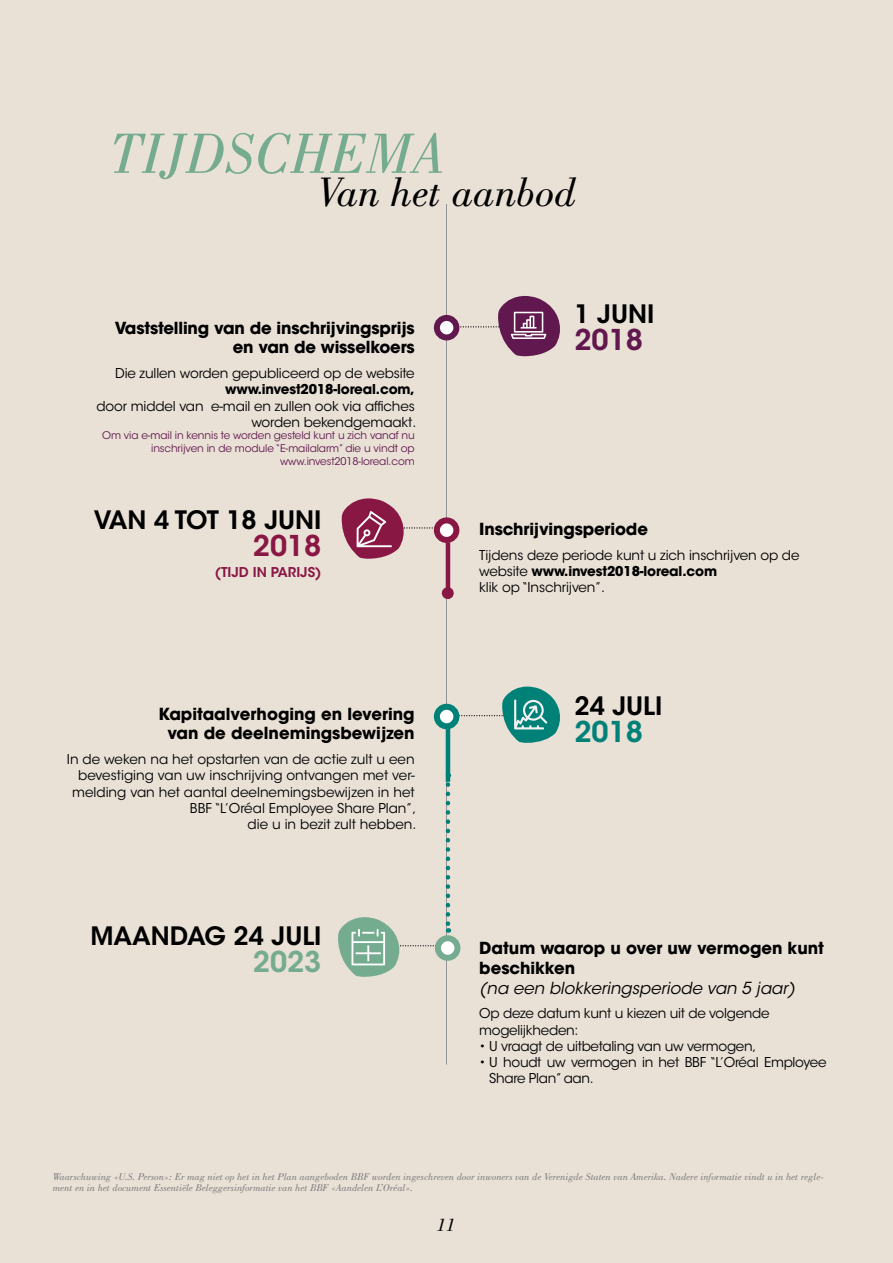
<style>
.page{position:relative;width:893px;height:1263px;background:#e9e0d6}
.page>*{position:absolute;margin:0;border:0;box-sizing:border-box;transform-origin:0 0}
.t1{font:italic 60px "Bodoni BT";color:#75ac90}
.t2{font:italic 43.5px "Bodoni BT";color:#000}
.t3{font:600 28.5px "ITC Avant Garde Std";color:#61184e}
.t4{font:600 28.5px "ITC Avant Garde Std";color:#891744}
.t5{font:600 28.5px "ITC Avant Garde Std";color:#008178}
.t6{font:600 28.5px "ITC Avant Garde Std";color:#75ac90}
.t7{font:600 25.2px "ITC Avant Garde Std";color:#000}
.t8{font:italic 19.5px "Bodoni BT";color:#000}
.t9{font:700 16.5px/19.8px "ITC Avant Garde Std";letter-spacing:-.01em;color:#000;text-align:right}
.t10{font:italic 16.5px "ITC Avant Garde Std";color:#000}
.t11{font:13.5px/16.2px "ITC Avant Garde Std";letter-spacing:-.01em;color:#000}
.t12{font:700 13.5px "ITC Avant Garde Std";letter-spacing:-.01em;color:#000}
.t13{font:600 13.5px "ITC Avant Garde Std";color:#891744}
.t14{font:italic 10.5px/10.5px "Bodoni BT";color:#7d7d7d}
.t15{font:10.5px/12.6px "ITC Avant Garde Std";letter-spacing:-.01em;color:#61184e;text-align:right}
.s1{font-weight:700}
</style>
<div class="page">
<hr style="left:446px;top:204px;width:1px;height:860px;background:#959595">
<div style="left:437px;top:318px;width:19px;height:19px;background:#fff;border-radius:50%"></div>
<div style="left:434px;top:315px;width:25px;height:25px;border:6px solid #61184e;border-radius:50%"></div>
<svg style="left:446px;top:296px;width:114px;height:60px"></svg>
<div style="left:437px;top:707px;width:19px;height:19px;background:#fff;border-radius:50%"></div>
<div style="left:434px;top:704px;width:25px;height:25px;border:6px solid #008178;border-radius:50%"></div>
<div style="left:437px;top:520px;width:19px;height:20px;background:#fff;border-radius:50%"></div>
<div style="left:434px;top:517px;width:25px;height:26px;border:6px solid #891744;border-radius:50%"></div>
<svg style="left:341px;top:498px;width:100px;height:61px"></svg>
<svg style="left:454px;top:686px;width:106px;height:57px"></svg>
<hr style="left:446px;top:542px;width:4px;height:53px;background:#891744">
<hr style="left:446px;top:727px;width:4px;height:55px;background:#008178">
<svg style="left:446px;top:784px;width:4px;height:149px"></svg>
<div style="left:442px;top:587px;width:12px;height:12px;background:#891744;border-radius:50%"></div>
<div style="left:438px;top:938px;width:19px;height:20px;background:#fff;border-radius:50%"></div>
<div style="left:435px;top:935px;width:25px;height:26px;border:6px solid #75ac90;border-radius:50%"></div>
<svg style="left:338px;top:917px;width:102px;height:60px"></svg>
<h1 class="t1" style="left:111px;top:117px;width:337px">TIJDSCHEMA</h1>
<h2 class="t2" style="left:319px;top:165px;width:260px">Van het aanbod</h2>
<p class="t9" style="left:115px;top:318px;width:301px">Vaststelling van de inschrijvingsprijs en van de wisselkoers</p>
<p class="t11" style="left:115px;top:365px;width:301px">Die zullen worden gepubliceerd op de website</p>
<p class="t12" style="left:225px;top:381px;width:191px">www.invest2018-loreal.com,</p>
<p class="t11" style="left:96px;top:398px;width:321px;text-align:right">door middel van e-mail en zullen ook via affiches worden bekendgemaakt.</p>
<p class="t15" style="left:102px;top:429px;width:314px">Om via e-mail in kennis te worden gesteld kunt u zich vanaf nu inschrijven in de module “E-mailalarm” die u vindt op www.invest2018-loreal.com</p>
<h3 class="t7" style="left:94px;top:504px;width:229px">VAN 4 TOT 18 JUNI</h3>
<h3 class="t4" style="left:253px;top:528px;width:70px">2018</h3>
<p class="t13" style="left:215px;top:563px;width:108px">(TIJD IN PARIJS)</p>
<p class="t9" style="left:159px;top:703px;width:258px;text-align:center">Kapitaalverhoging en levering van de deelnemingsbewijzen</p>
<p class="t11" style="left:67px;top:751px;width:351px;text-align:right">In de weken na het opstarten van de actie zult u een bevestiging van uw inschrijving ontvangen met ver&shy;melding van het aantal deelnemingsbewijzen in het BBF “L’Oréal Employee Share Plan”,<br>die u in bezit zult hebben.</p>
<h3 class="t7" style="left:90px;top:920px;width:233px">MAANDAG 24 JULI</h3>
<h3 class="t6" style="left:253px;top:944px;width:70px">2023</h3>
<h3 class="t7" style="left:574px;top:298px;width:81px">1 JUNI</h3>
<h3 class="t3" style="left:574px;top:322px;width:70px">2018</h3>
<p class="t9" style="left:479px;top:519px;width:170px">Inschrijvingsperiode</p>
<p class="t11" style="left:479px;top:547px;width:322px">Tijdens deze periode kunt u zich inschrijven op de website <span class="s1">www.invest2018-loreal.com<br></span>klik op “Inschrijven”.</p>
<h3 class="t7" style="left:574px;top:689px;width:89px">24 JULI</h3>
<h3 class="t5" style="left:574px;top:713px;width:70px">2018</h3>
<p class="t9" style="left:479px;top:938px;width:346px;text-align:left">Datum waarop u over uw vermogen kunt beschikken</p>
<p class="t10" style="left:479px;top:978px;width:317px">(na een blokkeringsperiode van 5 jaar)</p>
<p class="t11" style="left:479px;top:1006px;width:292px">Op deze datum kunt u kiezen uit de volgende mogelijkheden:</p>
<p class="t11" style="left:479px;top:1038px;width:279px">• U vraagt de uitbetaling van uw vermogen,</p>
<p class="t11" style="left:489px;top:1054px;width:339px;text-indent:-10px">• U houdt uw vermogen in het BBF “L’Oréal Employee<br>Share Plan” aan.</p>
<p class="t14" style="left:53px;top:1171px;width:773px">Waarschuwing «U.S. Person»: Er mag niet op het in het Plan aangeboden BBF worden ingeschreven door inwoners van de Verenigde Staten van Amerika. Nadere informatie vindt u in het regle&shy;ment en in het document Essentiële Beleggersinformatie van het BBF «Aandelen L’Oréal».</p>
<h3 class="t8" style="left:437px;top:1212px;width:21px">11</h3>
</div>
